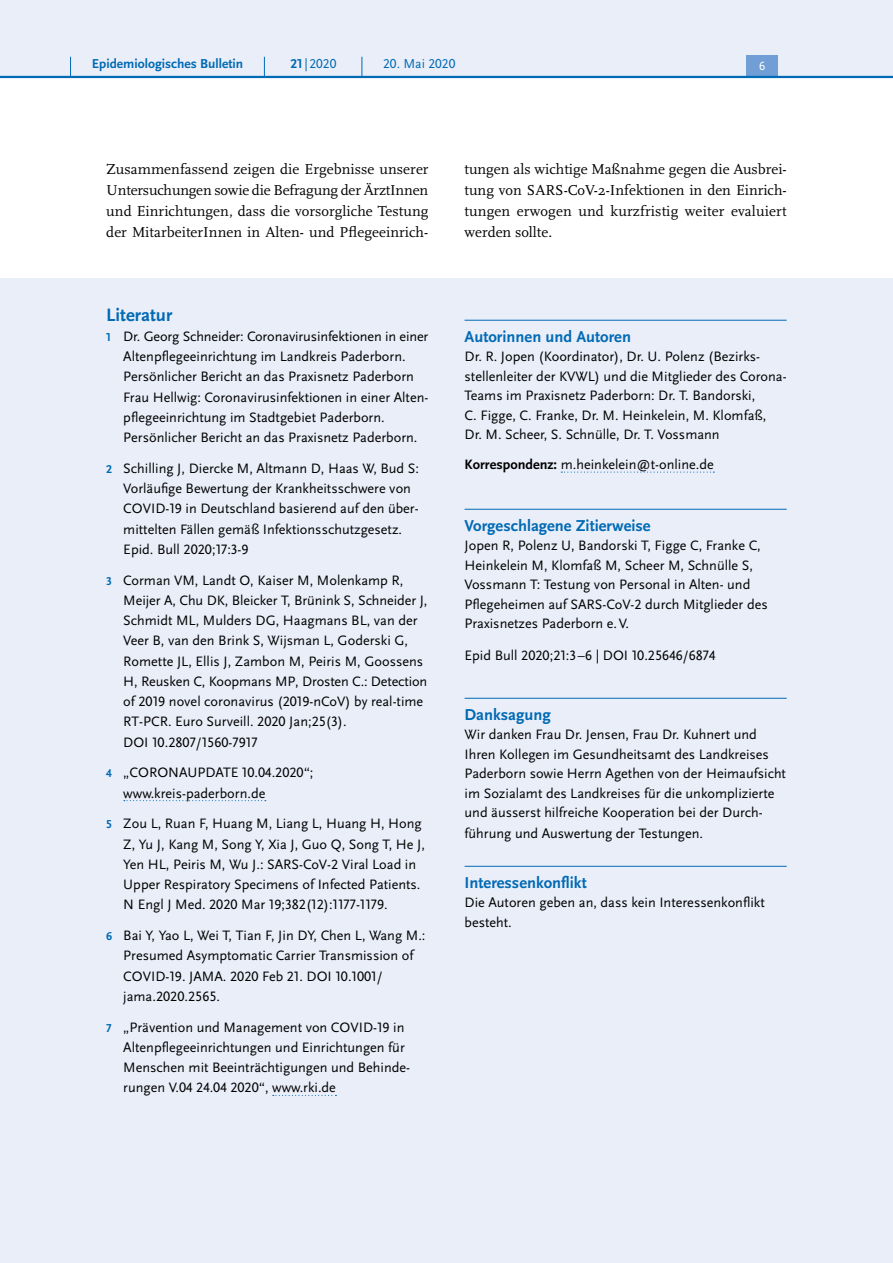
<style>
.page{position:relative;width:893px;height:1263px;background:#fff}
.page>*{position:absolute;margin:0;border:0;box-sizing:border-box;transform-origin:0 0}
.H3_-_über_alle_Spalt{font:700 18.75px "Scala Sans Pro";color:#006ab4}
.H4_-_Anhang_allerers{font:700 16.5px "Scala Sans Pro";color:#006ab4}
.H4_-_Anhang{font:700 16.5px "Scala Sans Pro";color:#006ab4}
.P_-_Fließtext{font:15px/21px "Scala Pro";letter-spacing:.005em;color:#000;text-align:justify}
.P_-_Anhang{font:14.25px/20.2px "Scala Sans Pro";color:#000}
.t1{font:700 13.5px "Scala Sans Pro";color:#006ab4}
.t2{font:13.5px "Scala Sans Pro";color:#006ab4}
.t3{font:12.45px "Scala Sans Pro";color:#fff}
.s1{font-weight:700}
.s2{font-weight:700;font-size:12px;color:#006ab4}
</style>
<div class="page">
<div style="left:0;top:279px;width:893px;height:984px;background:#eaeef9"></div>
<svg style="left:124px;top:800px;width:142px;height:1px"></svg>
<svg style="left:273px;top:1095px;width:63px;height:1px"></svg>
<hr style="left:465px;top:320px;width:322px;height:1px;background:#006ab4">
<svg style="left:561px;top:472px;width:153px;height:1px"></svg>
<hr style="left:465px;top:509px;width:322px;height:1px;background:#006ab4">
<hr style="left:465px;top:698px;width:322px;height:1px;background:#006ab4">
<hr style="left:465px;top:866px;width:322px;height:1px;background:#006ab4">
<div style="left:0;top:0;width:893px;height:77px;background:#eaeef9"></div>
<div style="left:746px;top:55px;width:32px;height:21px;background:#719ed4"></div>
<hr style="left:0;top:76px;width:893px;height:2px;background:#006ab4">
<svg style="left:70px;top:57px;width:1px;height:19px"></svg>
<svg style="left:264px;top:57px;width:1px;height:19px"></svg>
<svg style="left:362px;top:57px;width:1px;height:19px"></svg>
<p class="t1" style="left:92px;top:55px;width:153px">Epidemiologisches Bulletin</p>
<p class="t2" style="left:290px;top:55px;width:47px"><span class="s1">21</span> | 2020</p>
<p class="t2" style="left:383px;top:55px;width:74px">20. Mai 2020</p>
<p class="t3" style="left:759px;top:59px;width:8px">6</p>
<p class="P_-_Fließtext" style="left:106px;top:158px;width:324px">Zusammenfassend zeigen die Ergebnisse unserer Untersuchungen sowie die Befragung der ÄrztInnen und Einrichtungen, dass die vorsorgliche Testung der MitarbeiterInnen in Alten- und Pflegeeinrich-</p>
<p class="P_-_Fließtext" style="left:465px;top:158px;width:324px">tungen als wichtige Maßnahme gegen die Ausbrei&shy;tung von SARS-CoV-2-Infektionen in den Einrich&shy;tungen erwogen und kurzfristig weiter evaluiert werden sollte.</p>
<h3 class="H3_-_über_alle_Spalt" style="left:106px;top:303px;width:68px">Literatur</h3>
<p class="P_-_Anhang" style="left:123px;top:326px;width:307px;text-indent:-17px"><span class="s2">1</span> Dr. Georg Schneider: Coronavirusinfektionen in einer Altenpflegeeinrichtung im Landkreis Paderborn.<br>Persönlicher Bericht an das Praxisnetz Paderborn Frau Hellwig: Coronavirusinfektionen in einer Alten&shy;pflegeeinrichtung im Stadtgebiet Paderborn.<br>Persönlicher Bericht an das Praxisnetz Paderborn.</p>
<p class="P_-_Anhang" style="left:123px;top:458px;width:297px;text-indent:-17px"><span class="s2">2</span> Schilling J, Diercke M, Altmann D, Haas W, Bud S:<br>Vorläufige Bewertung der Krankheitsschwere von COVID-19 in Deutschland basierend auf den über&shy;mittelten Fällen gemäß Infektionsschutzgesetz.<br>Epid. Bull 2020;17:3-9</p>
<p class="P_-_Anhang" style="left:123px;top:570px;width:306px;text-indent:-17px"><span class="s2">3</span> Corman VM, Landt O, Kaiser M, Molenkamp R, Meijer A, Chu DK, Bleicker T, Brünink S, Schneider J, Schmidt ML, Mulders DG, Haagmans BL, van der Veer B, van den Brink S, Wijsman L, Goderski G, Romette JL, Ellis J, Zambon M, Peiris M, Goossens H, Reusken C, Koopmans MP, Drosten C.: Detection of 2019 novel coronavirus (2019-nCoV) by real-time RT-PCR. Euro Surveill. 2020 Jan;25(3).<br>DOI 10.2807/1560-7917</p>
<p class="P_-_Anhang" style="left:123px;top:763px;width:192px;text-indent:-17px"><span class="s2">4</span> „CORONAUPDATE 10.04.2020“; www.kreis-paderborn.de</p>
<p class="P_-_Anhang" style="left:123px;top:814px;width:303px;text-indent:-17px"><span class="s2">5</span> Zou L, Ruan F, Huang M, Liang L, Huang H, Hong Z, Yu J, Kang M, Song Y, Xia J, Guo Q, Song T, He J, Yen HL, Peiris M, Wu J.: SARS-CoV-2 Viral Load in Upper Respiratory Specimens of Infected Patients.<br>N Engl J Med. 2020 Mar 19;382(12):1177-1179.</p>
<p class="P_-_Anhang" style="left:123px;top:925px;width:304px;text-indent:-17px"><span class="s2">6</span> Bai Y, Yao L, Wei T, Tian F, Jin DY, Chen L, Wang M.:<br>Presumed Asymptomatic Carrier Transmission of COVID-19. JAMA. 2020 Feb 21. DOI 10.1001/ jama.2020.2565.</p>
<p class="P_-_Anhang" style="left:123px;top:1017px;width:288px;text-indent:-17px"><span class="s2">7</span> „Prävention und Management von COVID-19 in Altenpflegeeinrichtungen und Einrichtungen für Menschen mit Beeinträchtigungen und Behinde&shy;rungen V.04 24.04 2020“, www.rki.de</p>
<h4 class="H4_-_Anhang_allerers" style="left:465px;top:326px;width:168px">Autorinnen und Autoren</h4>
<p class="P_-_Anhang" style="left:465px;top:347px;width:324px;line-height:19.5px">Dr. R. Jopen (Koordinator), Dr. U. Polenz (Bezirks&shy;stellenleiter der KVWL) und die Mitglieder des Corona-Teams im Praxisnetz Paderborn: Dr. T. Bandorski,<br>C. Figge, C. Franke, Dr. M. Heinkelein, M. Klomfaß, Dr. M. Scheer, S. Schnülle, Dr. T. Vossmann</p>
<p class="P_-_Anhang" style="left:465px;top:454px;width:251px"><span class="s1">Korrespondenz:</span> m.heinkelein@t-online.de</p>
<h4 class="H4_-_Anhang_allerers" style="left:465px;top:515px;width:188px">Vorgeschlagene Zitierweise</h4>
<p class="P_-_Anhang" style="left:465px;top:536px;width:305px;line-height:19.5px">Jopen R, Polenz U, Bandorski T, Figge C, Franke C, Heinkelein M, Klomfaß M, Scheer M, Schnülle S, Vossmann T: Testung von Personal in Alten- und Pflegeheimen auf SARS-CoV-2 durch Mitglieder des Praxisnetzes Paderborn e.V.</p>
<p class="P_-_Anhang" style="left:465px;top:645px;width:252px">Epid Bull 2020;21:3–6 | DOI 10.25646/6874</p>
<h4 class="H4_-_Anhang_allerers" style="left:465px;top:704px;width:88px">Danksagung</h4>
<p class="P_-_Anhang" style="left:465px;top:725px;width:323px;line-height:19.5px">Wir danken Frau Dr. Jensen, Frau Dr. Kuhnert und Ihren Kollegen im Gesundheitsamt des Landkreises Paderborn sowie Herrn Agethen von der Heimaufsicht im Sozialamt des Landkreises für die unkomplizierte und äusserst hilfreiche Kooperation bei der Durch-</p>
<p class="P_-_Anhang" style="left:465px;top:823px;width:240px">führung und Auswertung der Testungen.</p>
<h4 class="H4_-_Anhang" style="left:465px;top:872px;width:124px">Interessenkonflikt</h4>
<p class="P_-_Anhang" style="left:465px;top:893px;width:302px;line-height:19.5px">Die Autoren geben an, dass kein Interessenkonflikt besteht.</p>
</div>
